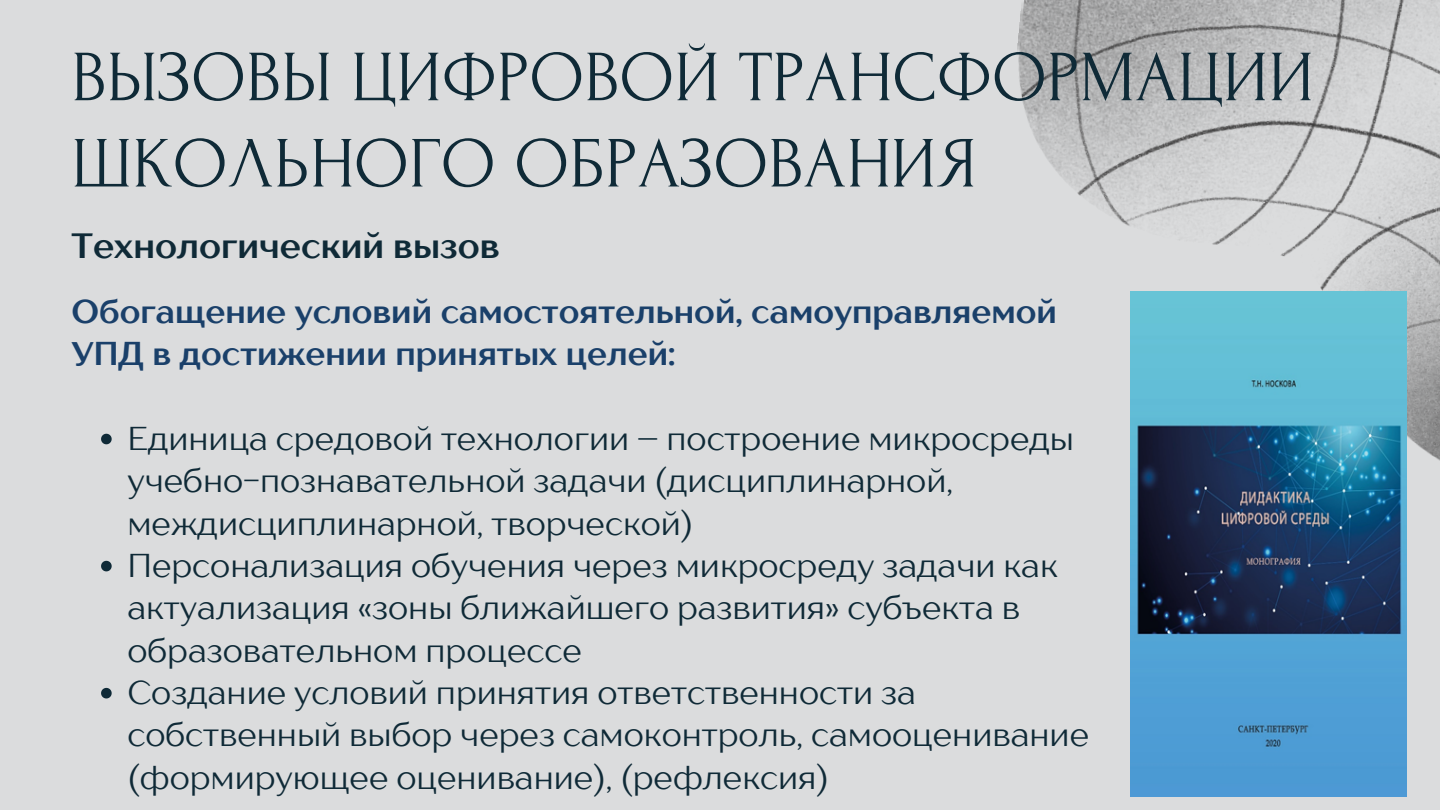
<style>
.page{position:relative;width:1440px;height:810px;background:#dbdcdd}
.page>*{position:absolute;margin:0;border:0;box-sizing:border-box;transform-origin:0 0}
.t1{font:72px "Forum";color:#0f2a37}
.t2{font:700 35px "TT Drugs";color:#0f2a37}
.t3{font:32.9px/42.4px "TT Drugs";color:#0f2a37}
.t4{font:700 32.9px/42.4px "TT Drugs";color:#1a406a}
</style>
<div class="page">
<img style="left:1017px;top:0;width:423px;height:520px">
<img style="left:1130px;top:291px;width:276px;height:505px">
<svg style="left:101px;top:434px;width:11px;height:10px"></svg>
<svg style="left:101px;top:561px;width:11px;height:10px"></svg>
<svg style="left:101px;top:688px;width:11px;height:10px"></svg>
<p class="t1" style="left:71px;top:39px;width:1244px">ВЫЗОВЫ ЦИФРОВОЙ ТРАНСФОРМАЦИИ</p>
<p class="t1" style="left:71px;top:125px;width:907px">ШКОЛЬНОГО ОБРАЗОВАНИЯ</p>
<p class="t2" style="left:71px;top:224px;width:430px">Технологический вызов</p>
<p class="t4" style="left:71px;top:290px;width:987px">Обогащение условий самостоятельной, самоуправляемой<br>УПД в достижении принятых целей:</p>
<p class="t3" style="left:127px;top:417px;width:948px">Единица средовой технологии – построение микросреды учебно-познавательной задачи (дисциплинарной, междисциплинарной, творческой)</p>
<p class="t3" style="left:127px;top:544px;width:932px">Персонализация обучения через микросреду задачи как актуализация «зоны ближайшего развития» субъекта в образовательном процессе</p>
<p class="t3" style="left:127px;top:671px;width:963px">Создание условий принятия ответственности за собственный выбор через самоконтроль, самооценивание (формирующее оценивание), (рефлексия)</p>
</div>
